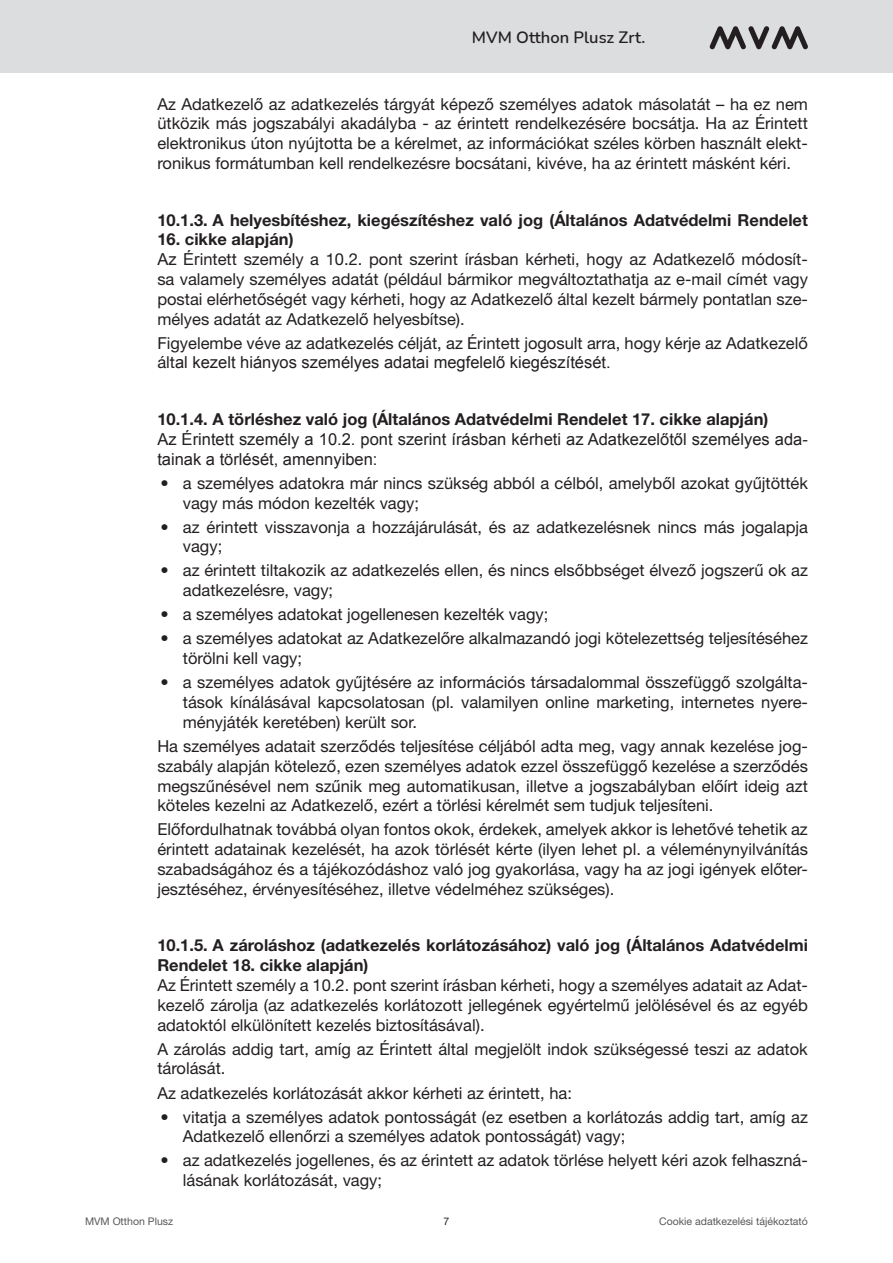
<style>
.page{position:relative;width:893px;height:1263px;background:#fff}
.page>*{position:absolute;margin:0;border:0;box-sizing:border-box;transform-origin:0 0}
.t1{font:16.5px/19.8px "Helvetica Neue LT Std";color:#231f20}
.t2{font:700 16.5px/19.8px "Helvetica Neue LT Std";color:#231f20}
.t3{font:16.5px/19.8px "Arial";color:#231f20}
.t4{font:600 16.5px "Nunito";color:#231f20}
.t5{font:10.5px "Helvetica Neue LT Std";color:#57585a}
.t6{font:10.5px "Helvetica Neue LT Std";color:#231f20}
.s1{font-family:"Arial"}
</style>
<div class="page">
<div style="left:0;top:0;width:893px;height:72px;background:#dcdddf"></div>
<svg style="left:709px;top:26px;width:99px;height:24px"></svg>
<p class="t4" style="left:472px;top:26px;width:175px">MVM Otthon Plusz Zrt.</p>
<p class="t1" style="left:157px;top:94px;width:652px;text-align:justify">Az Adatkezelő az adatkezelés tárgyát képező személyes adatok másolatát – ha ez nem ütközik más jogszabályi akadályba - az érintett rendelkezésére bocsátja. Ha az Érintett elektronikus úton nyújtotta be a kérelmet, az információkat széles körben használt elekt&shy;ronikus formátumban kell rendelkezésre bocsátani, kivéve, ha az érintett másként kéri.</p>
<p class="t2" style="left:157px;top:209px;width:652px">10.1.3. A helyesbítéshez, kiegészítéshez való jog (Általános Adatvédelmi Rendelet</p>
<p class="t2" style="left:157px;top:229px;width:138px">16. cikke alapján)</p>
<p class="t1" style="left:157px;top:249px;width:652px;text-align:justify"><span class="s1">Az Ér</span>intett személy a 10.2. pont szerint írásban kérheti, hogy az Adatkezelő módosít&shy;sa valamely személyes adatát (például bármikor megváltoztathatja az e-mail címét vagy postai elérhetőségét vagy kérheti, hogy az Adatkezelő által kezelt bármely pontatlan sze&shy;mélyes adatát az Adatkezelő helyesbítse).</p>
<p class="t1" style="left:157px;top:333px;width:652px">Figyelembe véve az adatkezelés célját, az Érintett jogosult arra, hogy kérje az Adatkezelő ált<span class="s1">al kezelt hiányos személyes adatai megfelelő kiegészítését.</span></p>
<p class="t2" style="left:157px;top:409px;width:612px">10.1.4. A törléshez való jog (Általános Adatvédelmi Rendelet 17. cikke alapján)</p>
<p class="t3" style="left:157px;top:429px;width:652px">Az Érintett személy a 10.2. pont szerint írásban kérheti az Adatkezelőtől személyes ada&shy;tainak a törlését, amennyiben:</p>
<p class="t1" style="left:183px;top:473px;width:627px;text-indent:-22px">• a személyes adatokra már nincs szükség abból a célból, amelyből azokat gyűjtötték vagy más módon kezelték vagy;</p>
<p class="t1" style="left:183px;top:517px;width:627px;text-indent:-22px">• az érintett visszavonja a hozzájárulását, és az adatkezelésnek nincs más jogalapja vagy;</p>
<p class="t1" style="left:183px;top:560px;width:627px;text-indent:-22px">• az érintett tiltakozik az adatkezelés ellen, és nincs elsőbbséget élvező jogszerű ok az adatkezelésre, vagy;</p>
<p class="t1" style="left:160px;top:604px;width:389px">• a személyes adatokat jogellenesen kezelték vagy;</p>
<p class="t1" style="left:183px;top:628px;width:627px;text-indent:-22px">• a személyes adatokat az Adatkezelőre alkalmazandó jogi kötelezettség teljesítéséhez törölni kell vagy;</p>
<p class="t1" style="left:183px;top:672px;width:627px;text-align:justify;text-indent:-22px">• a személyes adatok gyűjtésére az információs társadalommal összefüggő szolgálta&shy;tások kínálásával kapcsolatosan (pl. valamilyen online marketing, internetes nyere&shy;ményjáték keretében) került sor.</p>
<p class="t1" style="left:157px;top:736px;width:652px;text-align:justify">Ha személyes adatait szerződés teljesítése céljából adta meg, vagy annak kezelése jog&shy;szabály alapján kötelező, ezen személyes adatok ezzel összefüggő kezelése a szerződés megszűnésével nem szűnik meg automatikusan, illetve a jogszabályban előírt ideig azt köteles kezelni az Adatkezelő, ezért a törlési kérelmét sem tudjuk teljesíteni.</p>
<p class="t1" style="left:157px;top:819px;width:652px;text-align:justify">Előfordulhatnak továbbá olyan fontos okok, érdekek, amelyek akkor is lehetővé tehetik az érintett adatainak kezelését, ha azok törlését kérte (ilyen lehet pl. a véleménynyilvánítás szabadságához és a tájékozódáshoz való jog gyakorlása, vagy ha az jogi igények előter&shy;jesztéséhez, érvényesítéséhez, illetve védelméhez szükséges).</p>
<p class="t2" style="left:157px;top:935px;width:652px">10.1.5. A zároláshoz (adatkezelés korlátozásához) való jog (Általános Adatvédelmi<br>Rendelet 18. cikke alapján)</p>
<p class="t1" style="left:157px;top:975px;width:652px;text-align:justify">Az Érintett személy a 10.2. pont szerint írásban kérheti, hogy a személyes adatait az Adat&shy;kezelő zárolja (az adatkezelés korlátozott jellegének egyértelmű jelölésével és az egyéb adatoktól elkülönített kezelés biztosításával).</p>
<p class="t1" style="left:157px;top:1039px;width:652px">A zárolás addig tart, amíg az Érintett által megjelölt indok szükségessé teszi az adatok tárolását.</p>
<p class="t1" style="left:157px;top:1082px;width:416px">Az adatkezelés korlátozását akkor kérheti az érintett, ha:</p>
<p class="t1" style="left:183px;top:1106px;width:627px;text-indent:-22px">• vitatja a személyes adatok pontosságát (ez esetben a korlátozás addig tart, amíg az<br>Adatkezelő ellenőrzi a személyes adatok pontosságát) vagy;</p>
<p class="t1" style="left:183px;top:1150px;width:627px;text-indent:-22px">• az adatkezelés jogellenes, és az érintett az adatok törlése helyett kéri azok felhaszná&shy;lásának korlátozását, vagy;</p>
<p class="t5" style="left:85px;top:1215px;width:90px">MVM Otthon Plusz</p>
<p class="t6" style="left:444px;top:1215px;width:7px">7</p>
<p class="t5" style="left:659px;top:1215px;width:150px">Cookie adatkezelési tájékoztató</p>
</div>
